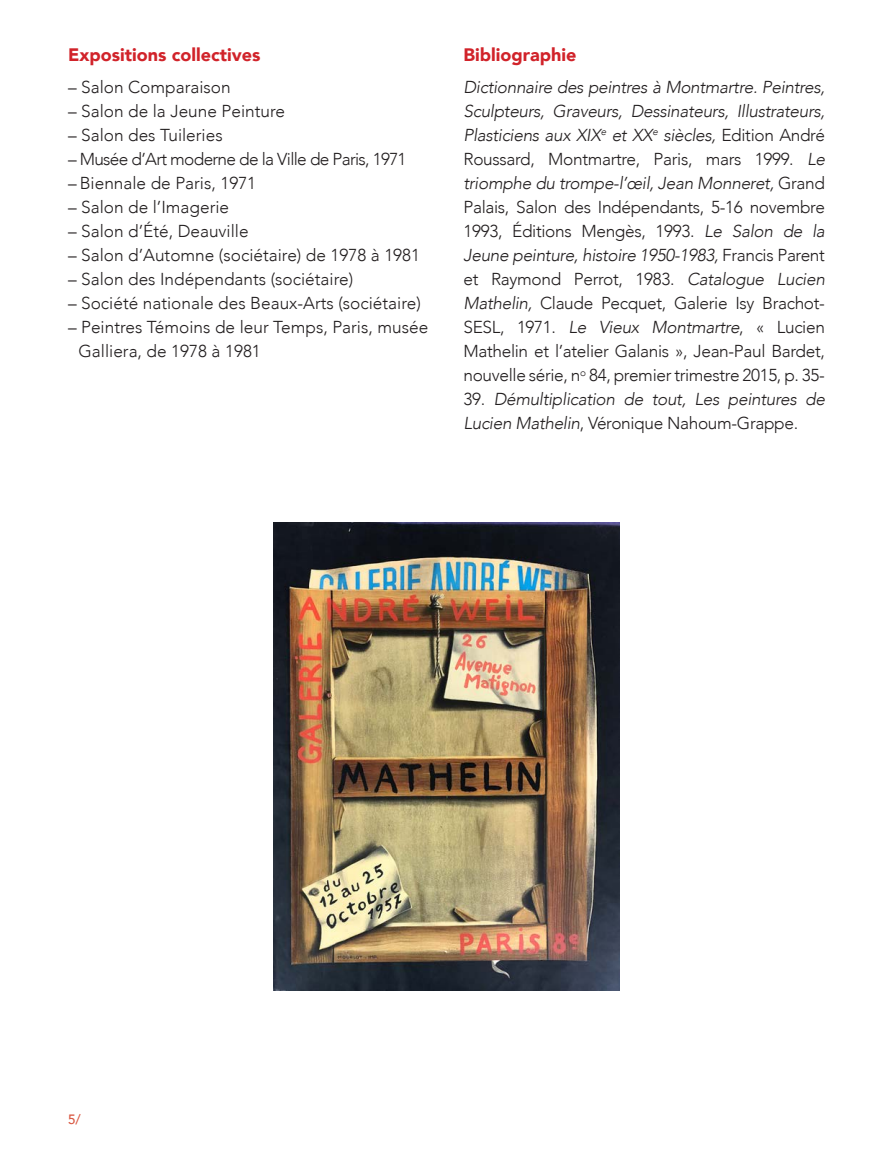
<style>
.page{position:relative;width:893px;height:1149px;background:#fff}
.page>*{position:absolute;margin:0;border:0;box-sizing:border-box;transform-origin:0 0}
.t1{font:900 18px "Avenir";color:#d1232a}
.t2{font:300 17.25px/24px "Avenir";color:#231f20;text-align:justify}
.t3{font:italic 300 17.25px/24px "Avenir";letter-spacing:-.02em;color:#231f20}
.t4{font:300 17.25px "Avenir";letter-spacing:-.04em;color:#231f20}
.t5{font:500 13.5px "Avenir";color:#d95842}
.s1{font-style:italic}
.s2{font-style:normal}
</style>
<div class="page">
<img style="left:273px;top:522px;width:347px;height:467px">
<p class="t1" style="left:68px;top:39px;width:194px">Expositions collectives</p>
<p class="t2" style="left:68px;top:75px;width:164px">– Salon Comparaison</p>
<p class="t2" style="left:68px;top:99px;width:219px">– Salon de la Jeune Peinture</p>
<p class="t2" style="left:68px;top:123px;width:156px">– Salon des Tuileries</p>
<p class="t4" style="left:68px;top:149px;width:340px">– Musée d’Art moderne de la Ville de Paris, 1971</p>
<p class="t2" style="left:68px;top:171px;width:190px">– Biennale de Paris, 1971</p>
<p class="t2" style="left:68px;top:195px;width:163px">– Salon de l’Imagerie</p>
<p class="t2" style="left:68px;top:219px;width:182px">– Salon d’Été, Deauville</p>
<p class="t2" style="left:68px;top:243px;width:354px">– Salon d’Automne (sociétaire) de 1978 à 1981</p>
<p class="t2" style="left:68px;top:267px;width:287px">– Salon des Indépendants (sociétaire)</p>
<p class="t2" style="left:68px;top:291px;width:354px">– Société nationale des Beaux-Arts (sociétaire)</p>
<p class="t2" style="left:68px;top:315px;width:362px">– Peintres Témoins de leur Temps, Paris, musée</p>
<p class="t2" style="left:79px;top:339px;width:184px">Galliera, de 1978 à 1981</p>
<p class="t1" style="left:463px;top:39px;width:115px">Bibliographie</p>
<p class="t2" style="left:463px;top:75px;width:363px"><span class="s1">Dictionnaire des peintres à Montmartre. Peintres, Sculpteurs, Graveurs, Dessinateurs, Illustrateurs, Plasticiens aux XIX</span><sup>e</sup> <span class="s1">et XX</span><sup>e</sup> <span class="s1">siècles,</span> Edition André Roussard, Montmartre, Paris, mars 1999. <span class="s1">Le triomphe du trompe-l’œil, Jean Monneret,</span> Grand Palais, Salon des Indépendants, 5-16 novembre 1993, Éditions Mengès, 1993. <span class="s1">Le Salon de la Jeune peinture, histoire 1950-1983,</span> Francis Parent et Raymond Perrot, 1983. <span class="s1">Catalogue Lucien Mathelin,</span> Claude Pecquet, Galerie Isy Brachot-SESL, 1971. <span class="s1">Le Vieux Montmartre</span>, « Lucien Mathelin et l’atelier Galanis », Jean-Paul Bardet, nouvelle série, n<sup>o</sup> 84, premier trimestre 2015, p. 35-</p>
<p class="t3" style="left:463px;top:387px;width:363px"><span class="s2">39.</span> Démultiplication de tout, Les peintures de<br>Lucien Mathelin<span class="s2">, Véronique Nahoum-Grappe.</span></p>
<p class="t5" style="left:68px;top:1107px;width:14px">5/</p>
</div>
